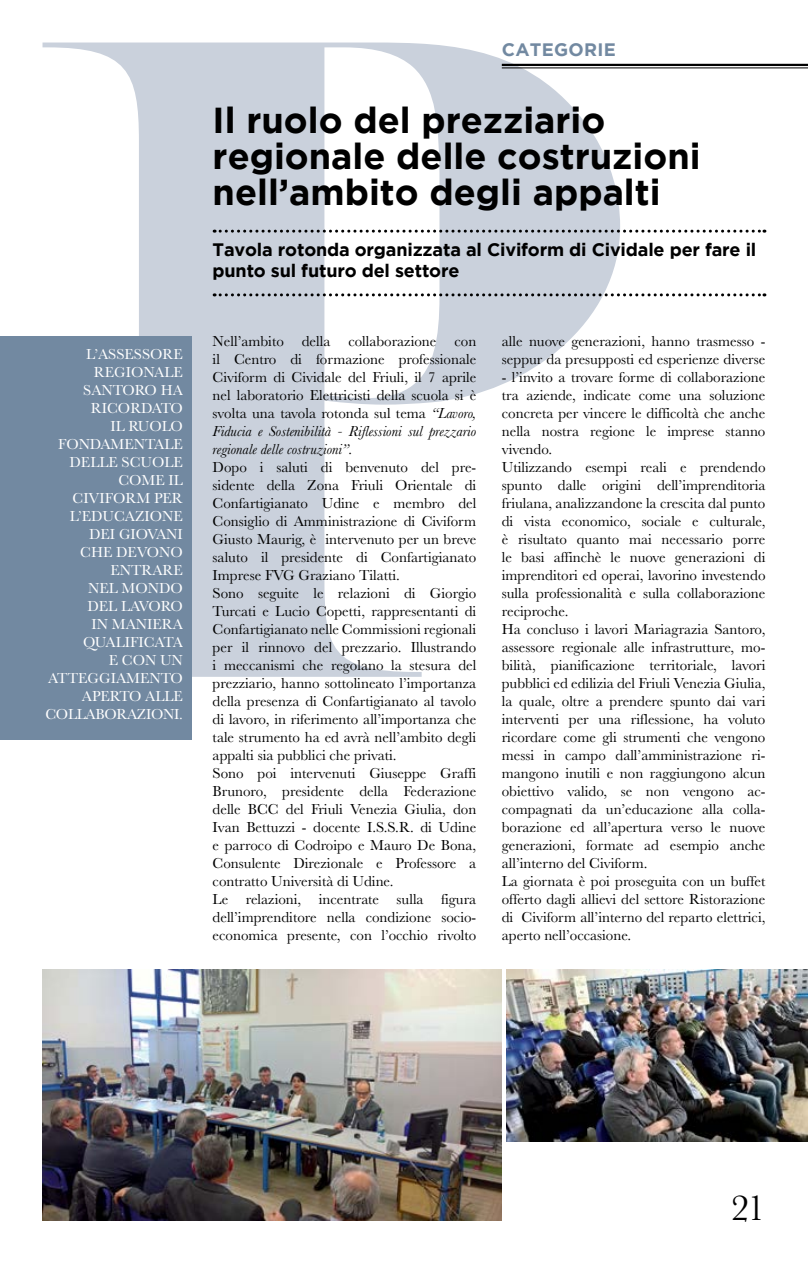
<style>
.page{position:relative;width:808px;height:1263px;background:#fff}
.page>*{position:absolute;margin:0;border:0;box-sizing:border-box;transform-origin:0 0}
.t1{font:37.5px "Baskerville";color:#000}
.t2{font:700 36px/36px "Gotham";color:#000}
.t3{font:700 18px/21.6px "Gotham";letter-spacing:-.01em;color:#000}
.t4{font:700 18px "Gotham";letter-spacing:.015em;color:#7289a1}
.t5{font:15px/18px "Baskerville";color:#000}
.t6{font:15px/18px "Baskerville";color:#fff;text-align:right}
.s1{font-style:italic}
</style>
<div class="page">
<img style="left:43px;top:969px;width:459px;height:251px">
<svg style="left:43px;top:43px;width:577px;height:634px"></svg>
<hr style="left:502px;top:64px;width:306px;height:2px;background:#000">
<hr style="left:502px;top:68px;width:306px;height:1px;background:#000">
<div style="left:0;top:336px;width:191px;height:404px;background:#7289a1"></div>
<svg style="left:214px;top:230px;width:551px;height:3px"></svg>
<svg style="left:214px;top:293px;width:551px;height:3px"></svg>
<img style="left:506px;top:969px;width:302px;height:173px">
<p class="t6" style="left:45px;top:345px;width:139px">L’ASSESSORE<br>REGIONALE<br>SANTORO HA<br>RICORDATO<br>IL RUOLO<br>FONDAMENTALE<br>DELLE SCUOLE<br>COME IL<br>CIVIFORM PER<br>L’EDUCAZIONE<br>DEI GIOVANI<br>CHE DEVONO<br>ENTRARE<br>NEL MONDO<br>DEL LAVORO<br>IN MANIERA<br>QUALIFICATA<br>E CON UN<br>ATTEGGIAMENTO<br>APERTO ALLE<br>COLLABORAZIONI.</p>
<p class="t4" style="left:502px;top:39px;width:115px">CATEGORIE</p>
<h2 class="t2" style="left:213px;top:101px;width:489px">Il ruolo del prezziario regionale delle costruzioni nell’ambito degli appalti</h2>
<p class="t3" style="left:213px;top:238px;width:545px">Tavola rotonda organizzata al Civiform di Cividale per fare il punto sul futuro del settore</p>
<p class="t5" style="left:213px;top:332px;width:265px;text-align:justify">Nell’ambito della collaborazione con il Centro di formazione professionale Civiform di Cividale del Friuli, il 7 aprile nel laboratorio Elettricisti della scuola si è svolta una tavola rotonda sul tema <span class="s1">“Lavoro, Fiducia e Sostenibilità - Riflessioni sul prezzario regionale delle costruzioni”.</span></p>
<p class="t5" style="left:213px;top:458px;width:265px">Dopo i saluti di benvenuto del pre&shy;sidente della Zona Friuli Orientale di Confartigianato Udine e membro del Consiglio di Amministrazione di Civiform Giusto Maurig, è intervenuto per un breve saluto il presidente di Confartigianato Imprese FVG Graziano Tilatti.<br>Sono seguite le relazioni di Giorgio Turcati e Lucio Copetti, rappresentanti di Confartigianato nelle Commissioni regionali per il rinnovo del prezzario. Illustrando i meccanismi che regolano la stesura del prezziario, hanno sottolineato l’importanza della presenza di Confartigianato al tavolo di lavoro, in riferimento all’importanza che tale strumento ha ed avrà nell’ambito degli appalti sia pubblici che privati.<br>Sono poi intervenuti Giuseppe Graffi Brunoro, presidente della Federazione delle BCC del Friuli Venezia Giulia, don Ivan Bettuzzi - docente I.S.S.R. di Udine e parroco di Codroipo e Mauro De Bona, Consulente Direzionale e Professore a contratto Università di Udine.<br>Le relazioni, incentrate sulla figura dell’imprenditore nella condizione socio&shy;economica presente, con l’occhio rivolto</p>
<p class="t5" style="left:502px;top:332px;width:265px">alle nuove generazioni, hanno trasmesso - seppur da presupposti ed esperienze diverse</p>
<p class="t5" style="left:502px;top:368px;width:265px">- l’invito a trovare forme di collaborazione tra aziende, indicate come una soluzione concreta per vincere le difficoltà che anche nella nostra regione le imprese stanno vivendo.<br>Utilizzando esempi reali e prendendo spunto dalle origini dell’imprenditoria friulana, analizzandone la crescita dal punto di vista economico, sociale e culturale, è risultato quanto mai necessario porre le basi affinchè le nuove generazioni di imprenditori ed operai, lavorino investendo sulla professionalità e sulla collaborazione reciproche.<br>Ha concluso i lavori Mariagrazia Santoro, assessore regionale alle infrastrutture, mo&shy;bilità, pianificazione territoriale, lavori pubblici ed edilizia del Friuli Venezia Giulia, la quale, oltre a prendere spunto dai vari interventi per una riflessione, ha voluto ricordare come gli strumenti che vengono messi in campo dall’amministrazione ri&shy;mangono inutili e non raggiungono alcun obiettivo valido, se non vengono ac&shy;compagnati da un’educazione alla colla&shy;borazione ed all’apertura verso le nuove generazioni, formate ad esempio anche all’interno del Civiform.<br>La giornata è poi proseguita con un buffet offerto dagli allievi del settore Ristorazione di Civiform all’interno del reparto elettrici, aperto nell’occasione.</p>
<h1 class="t1" style="left:731px;top:1184px;width:36px">21</h1>
</div>
